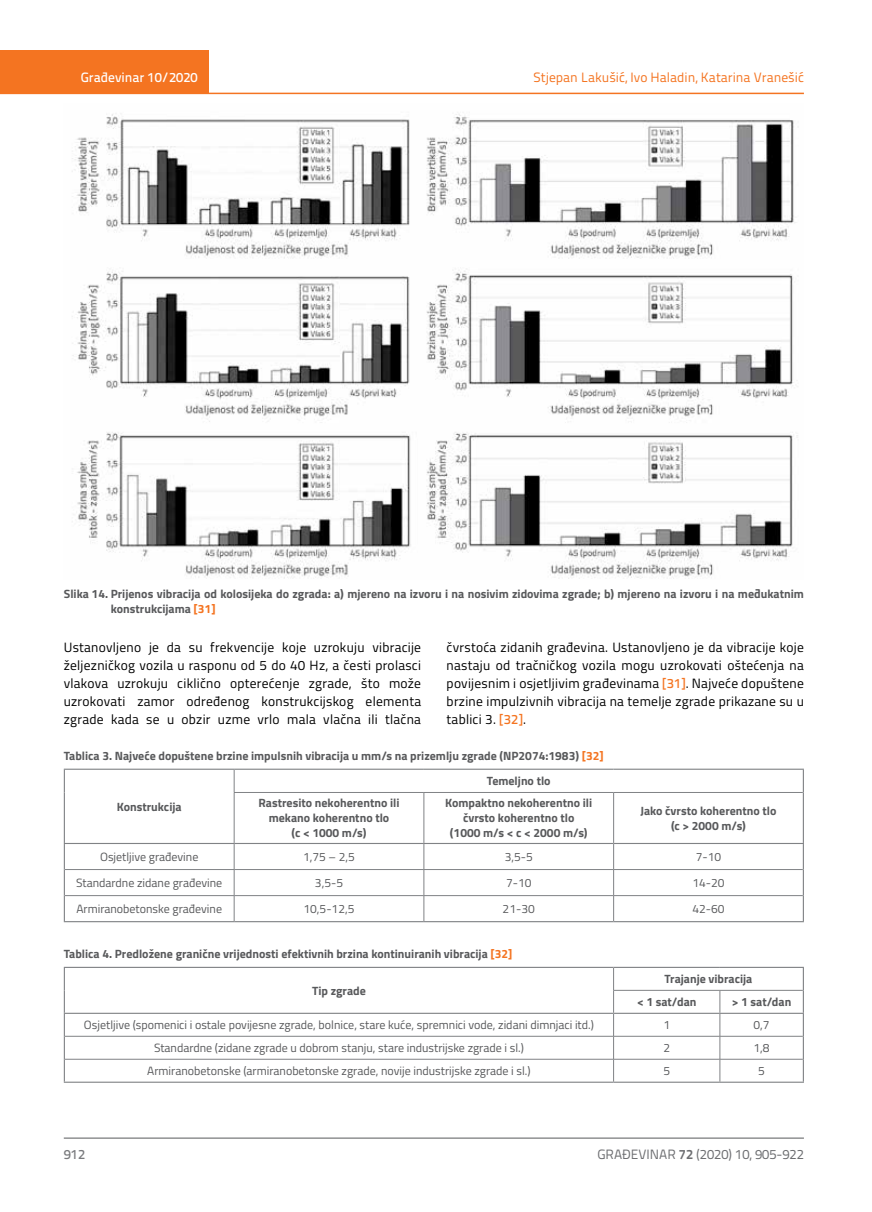
<style>
.page{position:relative;width:872px;height:1212px;background:#fff}
.page>*{position:absolute;margin:0;border:0;box-sizing:border-box;transform-origin:0 0}
.t1{font:13.5px/18px "Titillium";letter-spacing:.02em;color:#000;text-align:justify}
.t2{font:13.5px "Titillium Text 22 L";color:#f47421}
.t3{font:13.5px "Titillium Text 22 L";color:#6d6e71}
.t4{font:500 13.5px "Titillium Text 22 L";color:#fff}
.t5{font:500 13.5px "Titillium Text 22 L";color:#797a7d}
.t6{font:700 12px/15px "Titillium";color:#58595b;text-align:center}
.t7{font:12px "Titillium";color:#58595b}
.s1{color:#f47421}
.s2{font-family:"Titillium Text 22 L";font-weight:500;color:#f47421}
.s3{font-weight:700}
</style>
<div class="page">
<div style="left:0;top:50px;width:208px;height:44px;background:#f47421"></div>
<hr style="left:0;top:93px;width:804px;height:1px;background:#f47421">
<hr style="left:64px;top:1138px;width:740px;height:1px;background:#58595b">
<img style="left:72px;top:114px;width:726px;height:465px">
<svg style="left:234px;top:770px;width:1px;height:22px"></svg>
<hr style="left:234px;top:792px;width:190px;height:1px;background:#808285">
<hr style="left:234px;top:793px;width:1px;height:50px;background:#808285">
<hr style="left:424px;top:792px;width:189px;height:1px;background:#808285">
<hr style="left:423px;top:793px;width:1px;height:50px;background:#808285">
<hr style="left:613px;top:792px;width:189px;height:1px;background:#808285">
<hr style="left:613px;top:793px;width:1px;height:50px;background:#808285">
<hr style="left:65px;top:869px;width:169px;height:1px;background:#808285">
<hr style="left:234px;top:869px;width:190px;height:1px;background:#808285">
<hr style="left:424px;top:869px;width:189px;height:1px;background:#808285">
<hr style="left:613px;top:869px;width:189px;height:1px;background:#808285">
<hr style="left:65px;top:895px;width:169px;height:1px;background:#808285">
<hr style="left:234px;top:895px;width:190px;height:1px;background:#808285">
<svg style="left:234px;top:844px;width:1px;height:77px"></svg>
<hr style="left:424px;top:895px;width:189px;height:1px;background:#808285">
<svg style="left:423px;top:844px;width:1px;height:77px"></svg>
<hr style="left:613px;top:895px;width:189px;height:1px;background:#808285">
<svg style="left:613px;top:844px;width:1px;height:77px"></svg>
<hr style="left:802px;top:844px;width:2px;height:25px;background:#808285">
<hr style="left:802px;top:869px;width:2px;height:26px;background:#808285">
<svg style="left:64px;top:844px;width:1px;height:77px"></svg>
<hr style="left:802px;top:895px;width:2px;height:26px;background:#808285">
<hr style="left:64px;top:921px;width:170px;height:1px;background:#808285">
<hr style="left:234px;top:921px;width:190px;height:1px;background:#808285">
<hr style="left:424px;top:921px;width:189px;height:1px;background:#808285">
<hr style="left:613px;top:921px;width:191px;height:1px;background:#808285">
<hr style="left:64px;top:769px;width:170px;height:1px;background:#808285">
<svg style="left:64px;top:770px;width:1px;height:22px"></svg>
<hr style="left:64px;top:792px;width:1px;height:51px;background:#808285">
<hr style="left:64px;top:843px;width:170px;height:1px;background:#808285">
<hr style="left:234px;top:769px;width:190px;height:1px;background:#808285">
<hr style="left:424px;top:769px;width:189px;height:1px;background:#808285">
<hr style="left:613px;top:769px;width:191px;height:1px;background:#808285">
<hr style="left:802px;top:770px;width:2px;height:22px;background:#808285">
<hr style="left:802px;top:792px;width:2px;height:51px;background:#808285">
<hr style="left:234px;top:843px;width:190px;height:1px;background:#808285">
<hr style="left:424px;top:843px;width:189px;height:1px;background:#808285">
<hr style="left:613px;top:843px;width:191px;height:1px;background:#808285">
<hr style="left:613px;top:990px;width:107px;height:1px;background:#808285">
<hr style="left:720px;top:990px;width:82px;height:1px;background:#808285">
<hr style="left:65px;top:1036px;width:548px;height:1px;background:#808285">
<hr style="left:613px;top:1036px;width:107px;height:1px;background:#808285">
<hr style="left:720px;top:1036px;width:82px;height:1px;background:#808285">
<hr style="left:65px;top:1059px;width:548px;height:1px;background:#808285">
<hr style="left:613px;top:1059px;width:107px;height:1px;background:#808285">
<svg style="left:613px;top:968px;width:1px;height:113px"></svg>
<hr style="left:720px;top:1059px;width:82px;height:1px;background:#808285">
<svg style="left:719px;top:990px;width:1px;height:91px"></svg>
<hr style="left:802px;top:1014px;width:2px;height:22px;background:#808285">
<hr style="left:802px;top:1036px;width:2px;height:23px;background:#808285">
<hr style="left:802px;top:1059px;width:2px;height:22px;background:#808285">
<hr style="left:64px;top:1081px;width:549px;height:2px;background:#808285">
<hr style="left:613px;top:1081px;width:107px;height:2px;background:#808285">
<hr style="left:720px;top:1081px;width:84px;height:2px;background:#808285">
<hr style="left:64px;top:967px;width:549px;height:1px;background:#808285">
<svg style="left:64px;top:968px;width:1px;height:113px"></svg>
<hr style="left:64px;top:1013px;width:549px;height:1px;background:#808285">
<hr style="left:613px;top:967px;width:107px;height:1px;background:#808285">
<hr style="left:720px;top:967px;width:84px;height:1px;background:#808285">
<hr style="left:802px;top:968px;width:2px;height:22px;background:#808285">
<hr style="left:802px;top:990px;width:2px;height:23px;background:#808285">
<hr style="left:613px;top:1013px;width:107px;height:1px;background:#808285">
<hr style="left:720px;top:1013px;width:84px;height:1px;background:#808285">
<p class="t4" style="left:81px;top:67px;width:118px">Građevinar 10/2020</p>
<p class="t2" style="left:533px;top:68px;width:272px">Stjepan Lakušić, Ivo Haladin, Katarina Vranešić</p>
<p class="t6" style="left:111px;top:586px;width:694px;text-align:left;text-indent:-47px">Slika 14. Prijenos vibracija od kolosijeka do zgrada: a) mjereno na izvoru i na nosivim zidovima zgrade; b) mjereno na izvoru i na međukatnim konstrukcijama <span class="s1">[31]</span></p>
<p class="t1" style="left:64px;top:638px;width:359px">Ustanovljeno je da su frekvencije koje uzrokuju vibracije željezničkog vozila u rasponu od 5 do 40 Hz, a česti prolasci vlakova uzrokuju ciklično opterećenje zgrade, što može uzrokovati zamor određenog konstrukcijskog elementa zgrade kada se u obzir uzme vrlo mala vlačna ili tlačna</p>
<p class="t1" style="left:446px;top:638px;width:359px">čvrstoća zidanih građevina. Ustanovljeno je da vibracije koje nastaju od tračničkog vozila mogu uzrokovati oštećenja na povijesnim i osjetljivim građevinama <span class="s2">[31]</span>. Najveće dopuštene brzine impulzivnih vibracija na temelje zgrade prikazane su u tablici 3. <span class="s2">[32]</span>.</p>
<p class="t6" style="left:64px;top:748px;width:541px">Tablica 3. Najveće dopuštene brzine impulsnih vibracija u mm/s na prizemlju zgrade (NP2074:1983) <span class="s1">[32]</span></p>
<p class="t6" style="left:117px;top:798px;width:66px">Konstrukcija</p>
<p class="t6" style="left:487px;top:773px;width:65px">Temeljno tlo</p>
<p class="t6" style="left:258px;top:795px;width:142px">Rastresito nekoherentno ili mekano koherentno tlo<br>(c &lt; 1000 m/s)</p>
<p class="t6" style="left:445px;top:795px;width:148px">Kompaktno nekoherentno ili čvrsto koherentno tlo<br>(1000 m/s &lt; c &lt; 2000 m/s)</p>
<p class="t6" style="left:640px;top:803px;width:138px">Jako čvrsto koherentno tlo (c &gt; 2000 m/s)</p>
<p class="t7" style="left:100px;top:848px;width:100px">Osjetljive građevine</p>
<p class="t7" style="left:303px;top:848px;width:53px">1,75 – 2,5</p>
<p class="t7" style="left:505px;top:848px;width:30px">3,5-5</p>
<p class="t7" style="left:696px;top:848px;width:27px">7-10</p>
<p class="t7" style="left:76px;top:874px;width:148px">Standardne zidane građevine</p>
<p class="t7" style="left:315px;top:874px;width:30px">3,5-5</p>
<p class="t7" style="left:506px;top:874px;width:27px">7-10</p>
<p class="t7" style="left:692px;top:874px;width:34px">14-20</p>
<p class="t7" style="left:76px;top:900px;width:147px">Armiranobetonske građevine</p>
<p class="t7" style="left:303px;top:900px;width:52px">10,5-12,5</p>
<p class="t7" style="left:502px;top:900px;width:34px">21-30</p>
<p class="t7" style="left:692px;top:900px;width:34px">42-60</p>
<p class="t6" style="left:64px;top:946px;width:450px">Tablica 4. Predložene granične vrijednosti efektivnih brzina kontinuiranih vibracija <span class="s1">[32]</span></p>
<p class="t6" style="left:312px;top:982px;width:55px">Tip zgrade</p>
<p class="t6" style="left:637px;top:967px;width:117px;line-height:23px;text-align:left;text-indent:27px">Trajanje vibracija &lt; 1 sat/dan</p>
<p class="t6" style="left:732px;top:994px;width:61px">&gt; 1 sat/dan</p>
<p class="t7" style="left:84px;top:1016px;width:511px">Osjetljive (spomenici i ostale povijesne zgrade, bolnice, stare kuće, spremnici vode, zidani dimnjaci itd.)</p>
<p class="t7" style="left:663px;top:1016px;width:8px">1</p>
<p class="t7" style="left:753px;top:1016px;width:18px">0,7</p>
<p class="t7" style="left:154px;top:1039px;width:371px">Standardne (zidane zgrade u dobrom stanju, stare industrijske zgrade i sl.)</p>
<p class="t7" style="left:663px;top:1039px;width:8px">2</p>
<p class="t7" style="left:753px;top:1039px;width:18px">1,8</p>
<p class="t7" style="left:147px;top:1062px;width:385px">Armiranobetonske (armiranobetonske zgrade, novije industrijske zgrade i sl.)</p>
<p class="t7" style="left:663px;top:1062px;width:8px">5</p>
<p class="t7" style="left:758px;top:1062px;width:8px">5</p>
<p class="t5" style="left:64px;top:1144px;width:23px">912</p>
<p class="t3" style="left:597px;top:1144px;width:208px">GRAĐEVINAR <span class="s3">72</span> (2020) 10, 905-922</p>
</div>
